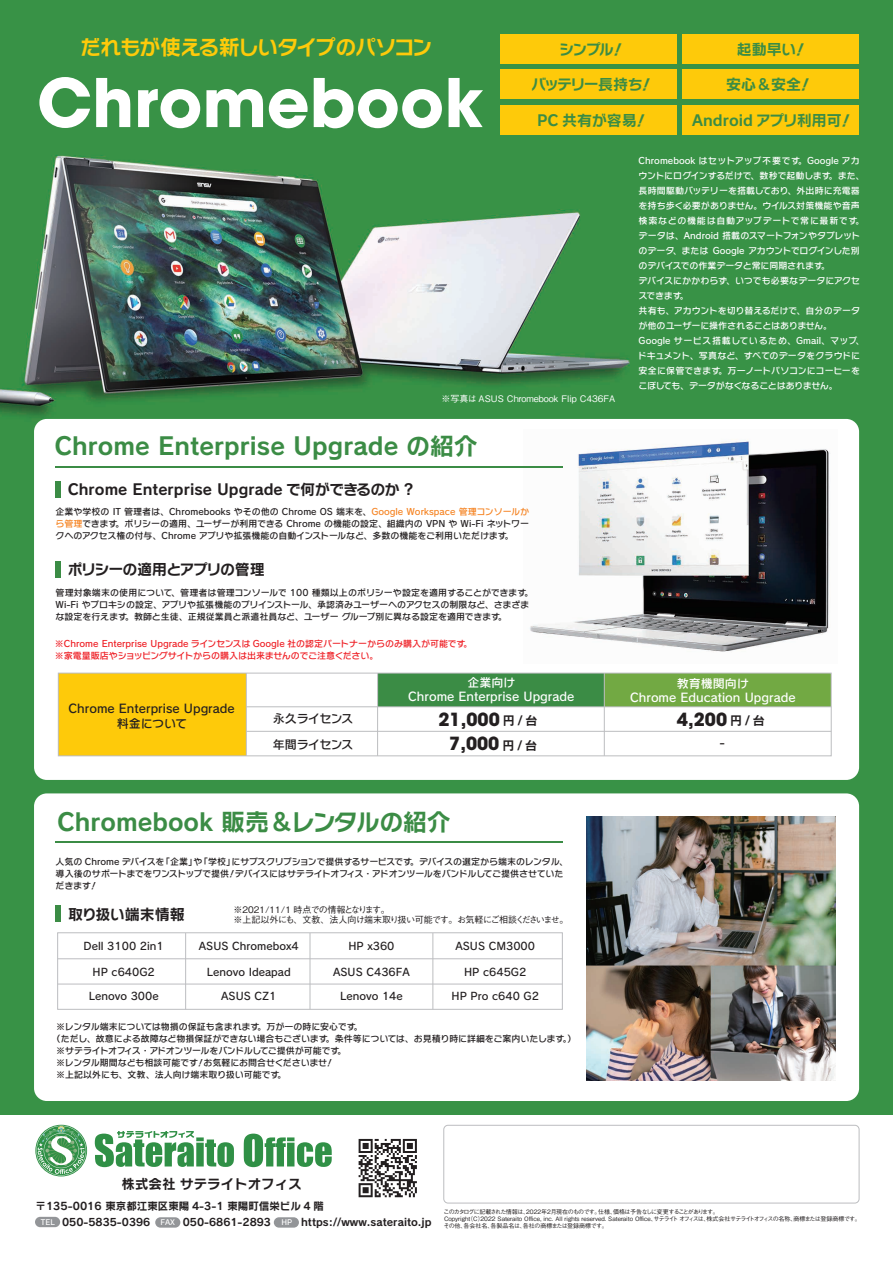
<style>
.page{position:relative;width:893px;height:1263px;background:#fff}
.page>*{position:absolute;margin:0;border:0;box-sizing:border-box;transform-origin:0 0}
.t1{font:700 66.45px "Avant Garde";color:#fff}
.t2{font:24px "Rodin NTLG Pro B";color:#3b8c45}
.t3{font:21px "Rodin NTLG Pro B";letter-spacing:-.05em;color:#feca0a}
.t4{font:700 18px/24.5px "Avant Garde";color:#231f20;text-align:center}
.t5{font:15px "Rodin NTLG Pro B";color:#231f20}
.t6{font:15px "Rodin NTLG Pro B";color:#3b8c45}
.t7{font:15px "Rodin NTLG Pro B";letter-spacing:-.07em;color:#231f20}
.t8{font:15px "Rodin NTLG Pro B";letter-spacing:-.11em;color:#3b8c45}
.t9{font:13.5px "Rodin NTLG Pro B";color:#231f20}
.t10{font:12px "Rodin NTLG Pro DB";color:#fff}
.t11{font:12px/15px "Rodin NTLG Pro DB";color:#231f20;text-align:center}
.t12{font:12px/25.5px "Rodin NTLG Pro DB";letter-spacing:-.045em;color:#231f20}
.t13{font:10.5px "Rodin NTLG Pro DB";color:#231f20}
.t14{font:10.5px "Rodin NTLG Pro B";color:#231f20}
.t15{font:10.35px "Rodin NTLG Pro B";color:#231f20}
.t16{font:9px/12px "Rodin NTLG Pro DB";color:#231f20;text-align:justify}
.t17{font:9px/15px "Rodin NTLG Pro DB";color:#fff}
.t18{font:9px/12px "Rodin NTLG Pro DB";letter-spacing:-.02em;color:#231f20}
.t19{font:9px/12px "Rodin NTLG Pro DB";color:#ee1d23}
.t20{font:500 9px/10.5px "Gothic BBB Pr 5";letter-spacing:-.055em;color:#231f20}
.t21{font:9px "Rodin NTLG Pro DB";letter-spacing:-.04em;color:#231f20}
.t22{font:500 9px "Gothic BBB Pr 5";color:#fff}
.t23{font:500 6px/7.2px "Gothic BBB Pro";color:#231f20}
.s1{color:#f58220}
.s2{font-family:"Rodin NTLG Pro B";font-weight:400;font-size:12px}
.s3{font-family:"Rodin NTLG Pro DB";font-size:7.35px;color:#fff}
</style>
<div class="page">
<img style="left:0;top:0;width:893px;height:1115px">
<svg style="left:36px;top:1126px;width:50px;height:49px"></svg>
<svg style="left:244px;top:1133px;width:88px;height:34px"></svg>
<svg style="left:95px;top:1131px;width:139px;height:36px"></svg>
<div style="left:34px;top:419px;width:825px;height:361px;background:#fff;border-radius:13px"></div>
<div style="left:34px;top:793px;width:825px;height:308px;background:#fff;border-radius:13px"></div>
<div style="left:500px;top:34px;width:176px;height:29px;background:#feca0a"></div>
<div style="left:682px;top:34px;width:177px;height:29px;background:#feca0a"></div>
<div style="left:500px;top:70px;width:176px;height:29px;background:#feca0a"></div>
<div style="left:682px;top:70px;width:177px;height:29px;background:#feca0a"></div>
<div style="left:500px;top:106px;width:176px;height:29px;background:#feca0a"></div>
<div style="left:682px;top:106px;width:177px;height:29px;background:#feca0a"></div>
<img style="left:530px;top:441px;width:300px;height:211px">
<hr style="left:56px;top:466px;width:507px;height:2px;background:#3b8c45">
<hr style="left:56px;top:841px;width:507px;height:2px;background:#3b8c45">
<div style="left:55px;top:481px;width:6px;height:16px;background:#3b8c45"></div>
<div style="left:55px;top:561px;width:6px;height:16px;background:#3b8c45"></div>
<div style="left:55px;top:906px;width:6px;height:16px;background:#3b8c45"></div>
<div style="left:58px;top:673px;width:188px;height:83px;background:#feca0a"></div>
<div style="left:378px;top:673px;width:226px;height:34px;background:#3b8c45"></div>
<div style="left:605px;top:673px;width:226px;height:34px;background:#72a943"></div>
<div style="left:58px;top:673px;width:773px;height:83px;border:1px solid #bcbdc0"></div>
<hr style="left:604px;top:673px;width:1px;height:83px;background:#bcbdc0">
<hr style="left:377px;top:673px;width:1px;height:83px;background:#bcbdc0">
<hr style="left:246px;top:673px;width:1px;height:83px;background:#bcbdc0">
<hr style="left:246px;top:706px;width:585px;height:1px;background:#bcbdc0">
<hr style="left:246px;top:731px;width:585px;height:1px;background:#bcbdc0">
<div style="left:57px;top:932px;width:505px;height:77px;border:1px solid #bcbdc0"></div>
<hr style="left:310px;top:933px;width:1px;height:76px;background:#bcbdc0">
<hr style="left:185px;top:933px;width:1px;height:76px;background:#bcbdc0">
<hr style="left:433px;top:933px;width:1px;height:76px;background:#bcbdc0">
<hr style="left:58px;top:958px;width:504px;height:1px;background:#bcbdc0">
<hr style="left:58px;top:984px;width:504px;height:1px;background:#bcbdc0">
<img style="left:586px;top:816px;width:249px;height:265px">
<div style="left:35px;top:1217px;width:25px;height:10px;background:#939598;border-radius:5px"></div>
<div style="left:155px;top:1217px;width:25px;height:10px;background:#939598;border-radius:5px"></div>
<div style="left:274px;top:1217px;width:25px;height:10px;background:#939598;border-radius:5px"></div>
<svg style="left:359px;top:1139px;width:58px;height:58px"></svg>
<div style="left:444px;top:1125px;width:415px;height:78px;border:1px solid #bcbdc0;border-radius:4px"></div>
<h3 class="t3" style="left:80px;top:33px;width:354px">だれもが使える新しいタイプのパソコン</h3>
<h1 class="t1" style="left:37px;top:59px;width:448px">Chromebook</h1>
<h3 class="t6" style="left:559px;top:40px;width:68px">シンプル！</h3>
<h3 class="t6" style="left:737px;top:40px;width:72px">起動早い！</h3>
<h3 class="t8" style="left:531px;top:75px;width:124px">バッテリー長持ち！</h3>
<h3 class="t6" style="left:537px;top:110px;width:113px">PC 共有が容易！</h3>
<h3 class="t6" style="left:692px;top:110px;width:163px">Android アプリ利用可！</h3>
<h3 class="t6" style="left:726px;top:75px;width:88px">安心＆安全！</h3>
<p class="t17" style="left:638px;top:152px;width:228px">Chromebook はセットアップ不要です。Google アカウントにログインするだけで、数秒で起動します。また、長時間駆動バッテリーを搭載しており、外出時に充電器を持ち歩く必要がありません。ウイルス対策機能や音声検索などの機能は自動アップデートで常に最新です。データは、Android 搭載のスマートフォンやタブレットのデータ、または Google アカウントでログインした別のデバイスでの作業データと常に同期されます。<br>デバイスにかかわらず、いつでも必要なデータにアクセスできます。<br>共有も、アカウントを切り替えるだけで、自分のデータが他のユーザーに操作されることはありません。<br>Google サービス搭載しているため、Gmail、マップ、ドキュメント、写真など、すべてのデータをクラウドに安全に保管できます。万一ノートパソコンにコーヒーをこぼしても、データがなくなることはありません。</p>
<p class="t22" style="left:442px;top:392px;width:175px">※写真は ASUS Chromebook Flip C436FA</p>
<h2 class="t2" style="left:55px;top:430px;width:425px">Chrome Enterprise Upgrade の紹介</h2>
<h3 class="t5" style="left:68px;top:480px;width:347px">Chrome Enterprise Upgrade で何ができるのか ?</h3>
<p class="t16" style="left:56px;top:506px;width:475px">企業や学校の IT 管理者は、Chromebooks やその他の Chrome OS 端末を、<span class="s1">Google Workspace 管理コンソールから管理</span>できます。ポリシーの適用、ユーザーが利用できる Chrome の機能の設定、組織内の VPN や Wi-Fi ネットワークへのアクセス権の付与、Chrome アプリや拡張機能の自動インストールなど、多数の機能をご利用いただけます。</p>
<h3 class="t7" style="left:68px;top:559px;width:199px">ポリシーの適用とアプリの管理</h3>
<p class="t16" style="left:56px;top:586px;width:479px;text-align:left">管理対象端末の使用について、管理者は管理コンソールで 100 種類以上のポリシーや設定を適用することができます。<br>Wi-Fi やプロキシの設定、アプリや拡張機能のプリインストール、承認済みユーザーへのアクセスの制限など、さまざまな設定を行えます。教師と生徒、正規従業員と派遣社員など、ユーザー グループ別に異なる設定を適用できます。</p>
<p class="t19" style="left:55px;top:637px;width:419px">※Chrome Enterprise Upgrade ラインセンスは Google 社の認定パートナーからのみ購入が可能です。※家電量販店やショッピングサイトからの購入は出来ませんのでご注意ください。</p>
<h3 class="t11" style="left:69px;top:700px;width:168px">Chrome Enterprise Upgrade料金について</h3>
<h3 class="t12" style="left:273px;top:705px;width:82px">永久ライセンス年間ライセンス</h3>
<h3 class="t10" style="left:467px;top:674px;width:49px">企業向け</h3>
<h3 class="t10" style="left:677px;top:675px;width:73px">教育機関向け</h3>
<h3 class="t10" style="left:408px;top:689px;width:168px">Chrome Enterprise Upgrade</h3>
<h3 class="t10" style="left:630px;top:689px;width:167px">Chrome Education Upgrade</h3>
<h3 class="t4" style="left:438px;top:707px;width:101px">21,000 <span class="s2">円 / 台<br></span>7,000 <span class="s2">円 / 台</span></h3>
<h3 class="t4" style="left:677px;top:707px;width:89px">4,200 <span class="s2">円 / 台</span></h3>
<h3 class="t11" style="left:719px;top:734px;width:7px">-</h3>
<h2 class="t2" style="left:57px;top:806px;width:395px">Chromebook 販売＆レンタルの紹介</h2>
<p class="t18" style="left:56px;top:855px;width:514px">人気の Chrome デバイスを「企業」や「学校」にサブスクリプションで提供するサービスです。デバイスの選定から端末のレンタル、導入後のサポートまでをワンストップで提供！デバイスにはサテライトオフィス・アドオンツールをバンドルしてご提供させていただきます！</p>
<h3 class="t5" style="left:68px;top:904px;width:118px">取り扱い端末情報</h3>
<p class="t13" style="left:84px;top:939px;width:82px">Dell 3100 2in1</p>
<p class="t13" style="left:93px;top:964px;width:64px">HP c640G2</p>
<p class="t13" style="left:89px;top:989px;width:72px">Lenovo 300e</p>
<p class="t20" style="left:233px;top:903px;width:337px">※2021/11/1 時点での情報となります。<br>※上記以外にも、文教、法人向け端末取り扱い可能です。お気軽にご相談くださいませ。</p>
<p class="t13" style="left:199px;top:939px;width:101px">ASUS Chromebox4</p>
<p class="t13" style="left:207px;top:964px;width:85px">Lenovo Ideapad</p>
<p class="t13" style="left:221px;top:989px;width:57px">ASUS CZ1</p>
<p class="t13" style="left:348px;top:939px;width:48px">HP x360</p>
<p class="t13" style="left:333px;top:964px;width:78px">ASUS C436FA</p>
<p class="t13" style="left:340px;top:989px;width:64px">Lenovo 14e</p>
<p class="t13" style="left:455px;top:939px;width:81px">ASUS CM3000</p>
<p class="t13" style="left:464px;top:964px;width:64px">HP c645G2</p>
<p class="t13" style="left:452px;top:989px;width:89px">HP Pro c640 G2</p>
<p class="t16" style="left:56px;top:1021px;width:308px">※レンタル端末については物損の保証も含まれます。万が一の時に安心です。</p>
<p class="t16" style="left:52px;top:1033px;width:526px">（ただし、故意による故障など物損保証ができない場合もございます。条件等については、お見積り時に詳細をご案内いたします。）</p>
<p class="t21" style="left:56px;top:1045px;width:292px">※サテライトオフィス・アドオンツールをバンドルしてご提供が可能です。</p>
<p class="t16" style="left:56px;top:1057px;width:280px">※レンタル期間なども相談可能です！お気軽にお問合せくださいませ！</p>
<p class="t16" style="left:56px;top:1069px;width:232px">※上記以外にも、文教、法人向け端末取り扱い可能です。</p>
<h3 class="t9" style="left:122px;top:1175px;width:182px">株式会社 サテライトオフィス</h3>
<p class="t14" style="left:36px;top:1199px;width:290px">〒135-0016 東京都江東区東陽 4-3-1 東陽町信栄ビル 4 階</p>
<p class="t15" style="left:41px;top:1215px;width:253px"><span class="s3">TEL</span> 050-5835-0396 <span class="s3">FAX</span> 050-6861-2893 <span class="s3">HP</span></p>
<p class="t23" style="left:443px;top:1207px;width:419px">このカタログに記載された情報は、2022年2月現在のものです。仕様、価格は予告なしに変更することがあります。<br>Copyright（C）2022 Sateraito Office, inc. All rights reserved. Sateraito Office、サテライト オフィスは、株式会社サテライトオフィスの名称、商標または登録商標です。その他、各会社名、各製品名は、各社の商標または登録商標です。</p>
<p class="t14" style="left:301px;top:1215px;width:132px">https://www.sateraito.jp</p>
</div>
